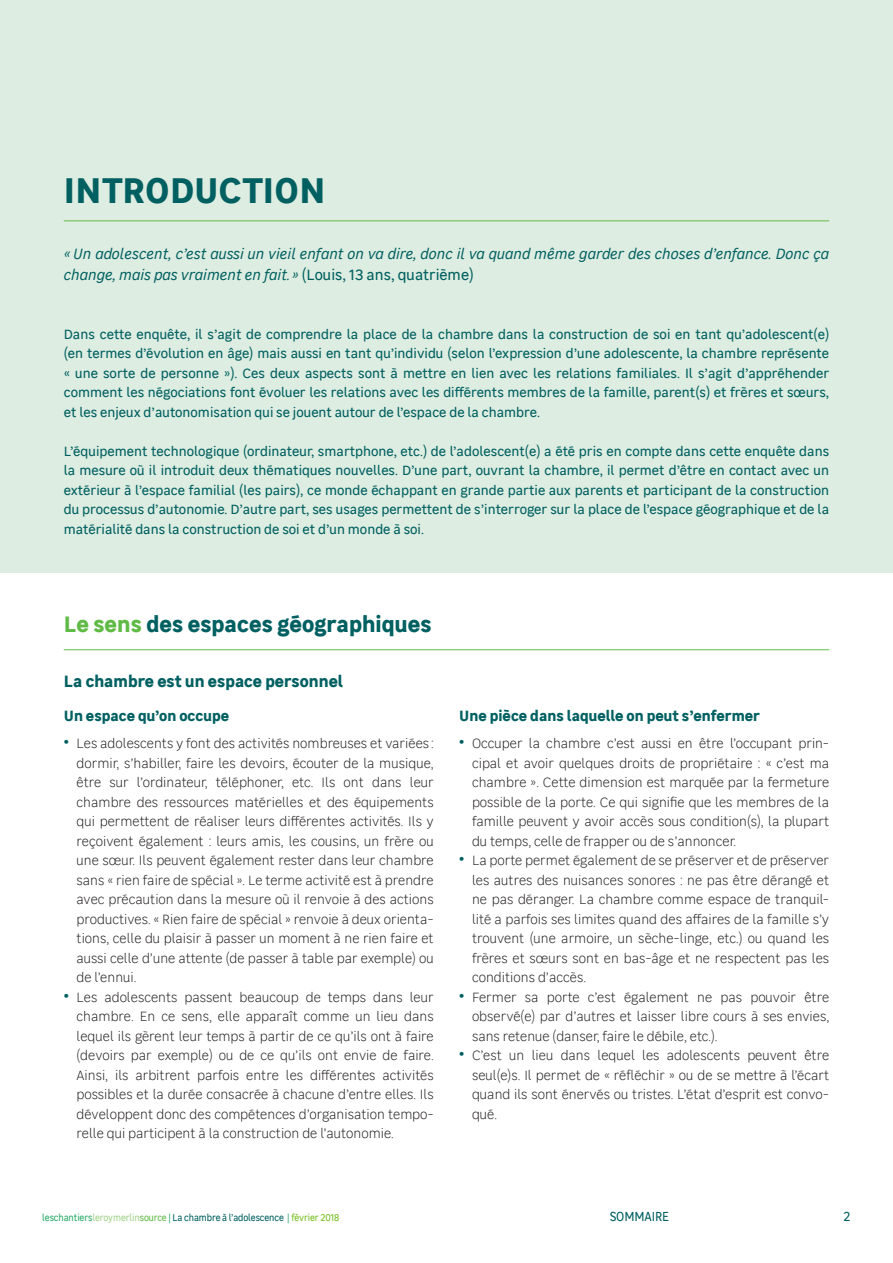
<style>
.page{position:relative;width:893px;height:1263px;background:#fff}
.page>*{position:absolute;margin:0;border:0;box-sizing:border-box;transform-origin:0 0}
.t1{font:700 36px "Leroy Merlin Sans";letter-spacing:.005em;color:#006061}
.t2{font:700 22.5px "Leroy Merlin Sans";color:#006061}
.t3{font:700 16.5px "Leroy Merlin Sans";color:#006061}
.t4{font:italic 15px/21px "Leroy Merlin Sans";color:#006061}
.t5{font:700 15px "Leroy Merlin Sans";color:#006061}
.t6{font:300 13.5px/19.5px "Leroy Merlin Sans";color:#231f20;text-align:justify}
.t7{font:13.5px/19.5px "Leroy Merlin Sans";color:#006061;text-align:justify}
.t8{font:13.2px "Leroy Merlin Sans";color:#006061;scale:.91 1}
.t9{font:9.9px "Leroy Merlin Sans";letter-spacing:-.01em;color:#006061;scale:.91 1}
.s1{font-style:normal}
.s2{color:#60bb46}
.s3{font-weight:700;font-size:18px;color:#006061}
.s4{color:#26ab68}
.s5{color:#a2d18a}
.s6{color:#78be20}
</style>
<div class="page">
<div style="left:0;top:0;width:893px;height:573px;background:#deede1"></div>
<hr style="left:64px;top:220px;width:765px;height:1px;background:#60bb46">
<hr style="left:64px;top:649px;width:765px;height:1px;background:#60bb46">
<h1 class="t1" style="left:64px;top:163px;width:263px">Introduction</h1>
<p class="t4" style="left:64px;top:242px;width:767px">« Un adolescent, c’est aussi un vieil enfant on va dire, donc il va quand même garder des choses d’enfance. Donc ça change, mais pas vraiment en fait. » <span class="s1">(Louis, 13 ans, quatrième)</span></p>
<p class="t7" style="left:64px;top:323px;width:767px">Dans cette enquête, il s’agit de comprendre la place de la chambre dans la construction de soi en tant qu’adolescent(e) (en termes d’évolution en âge) mais aussi en tant qu’individu (selon l’expression d’une adolescente, la chambre représente « une sorte de personne »). Ces deux aspects sont à mettre en lien avec les relations familiales. Il s’agit d’appréhender comment les négociations font évoluer les relations avec les différents membres de la famille, parent(s) et frères et sœurs, et les enjeux d’autonomisation qui se jouent autour de l’espace de la chambre.</p>
<p class="t7" style="left:64px;top:440px;width:767px">L’équipement technologique (ordinateur, smartphone, etc.) de l’adolescent(e) a été pris en compte dans cette enquête dans la mesure où il introduit deux thématiques nouvelles. D’une part, ouvrant la chambre, il permet d’être en contact avec un extérieur à l’espace familial (les pairs), ce monde échappant en grande partie aux parents et participant de la construction du processus d’autonomie. D’autre part, ses usages permettent de s’interroger sur la place de l’espace géographique et de la matérialité dans la construction de soi et d’un monde à soi.</p>
<h2 class="t2" style="left:64px;top:607px;width:369px"><span class="s2">Le sens</span> des espaces géographiques</h2>
<p class="t3" style="left:64px;top:669px;width:281px">La chambre est un espace personnel</p>
<p class="t5" style="left:64px;top:704px;width:167px">Un espace qu’on occupe</p>
<p class="t6" style="left:77px;top:733px;width:359px;text-indent:-13px"><span class="s3">•</span> Les adolescents y font des activités nombreuses et variées : dormir, s’habiller, faire les devoirs, écouter de la musique, être sur l’ordinateur, téléphoner, etc. Ils ont dans leur chambre des ressources matérielles et des équipements qui permettent de réaliser leurs différentes activités. Ils y reçoivent également : leurs amis, les cousins, un frère ou une sœur. Ils peuvent également rester dans leur chambre sans « rien faire de spécial ». Le terme activité est à prendre avec précaution dans la mesure où il renvoie à des actions productives. « Rien faire de spécial » renvoie à deux orienta&shy;tions, celle du plaisir à passer un moment à ne rien faire et aussi celle d’une attente (de passer à table par exemple) ou de l’ennui.</p>
<p class="t6" style="left:77px;top:986px;width:359px;text-indent:-13px"><span class="s3">•</span> Les adolescents passent beaucoup de temps dans leur chambre. En ce sens, elle apparaît comme un lieu dans lequel ils gèrent leur temps à partir de ce qu’ils ont à faire (devoirs par exemple) ou de ce qu’ils ont envie de faire.<br>Ainsi, ils arbitrent parfois entre les différentes activités possibles et la durée consacrée à chacune d’entre elles. Ils développent donc des compétences d’organisation tempo&shy;relle qui participent à la construction de l’autonomie.</p>
<p class="t5" style="left:459px;top:704px;width:302px">Une pièce dans laquelle on peut s’enfermer</p>
<p class="t6" style="left:472px;top:733px;width:359px;text-indent:-13px"><span class="s3">•</span> Occuper la chambre c’est aussi en être l’occupant prin&shy;cipal et avoir quelques droits de propriétaire : « c’est ma chambre ». Cette dimension est marquée par la fermeture possible de la porte. Ce qui signifie que les membres de la famille peuvent y avoir accès sous condition(s), la plupart du temps, celle de frapper ou de s’annoncer.</p>
<p class="t6" style="left:472px;top:850px;width:359px;text-indent:-13px"><span class="s3">•</span> La porte permet également de se préserver et de préserver les autres des nuisances sonores : ne pas être dérangé et ne pas déranger. La chambre comme espace de tranquil&shy;lité a parfois ses limites quand des affaires de la famille s’y trouvent (une armoire, un sèche-linge, etc.) ou quand les frères et sœurs sont en bas-âge et ne respectent pas les conditions d’accès.</p>
<p class="t6" style="left:472px;top:986px;width:359px;text-indent:-13px"><span class="s3">•</span> Fermer sa porte c’est également ne pas pouvoir être observé(e) par d’autres et laisser libre cours à ses envies, sans retenue (danser, faire le débile, etc.).</p>
<p class="t6" style="left:472px;top:1045px;width:359px;text-indent:-13px"><span class="s3">•</span> C’est un lieu dans lequel les adolescents peuvent être seul(e)s. Il permet de « réfléchir » ou de se mettre à l’écart quand ils sont énervés ou tristes. L’état d’esprit est convo&shy;qué.</p>
<p class="t9" style="left:42px;top:1210px;width:328px"><span class="s4">leschantiers</span><span class="s5">leroymerlin</span><span class="s2">source</span> <span class="s4">|</span> La chambre à l’adolescence <span class="s4">|</span> <span class="s6">février 2018</span></p>
<p class="t8" style="left:610px;top:1206px;width:11px">SOMMA</p>
<p class="t8" style="left:652px;top:1206px;width:12px">IRE</p>
<p class="t8" style="left:843px;top:1206px;width:9px">2</p>
</div>
